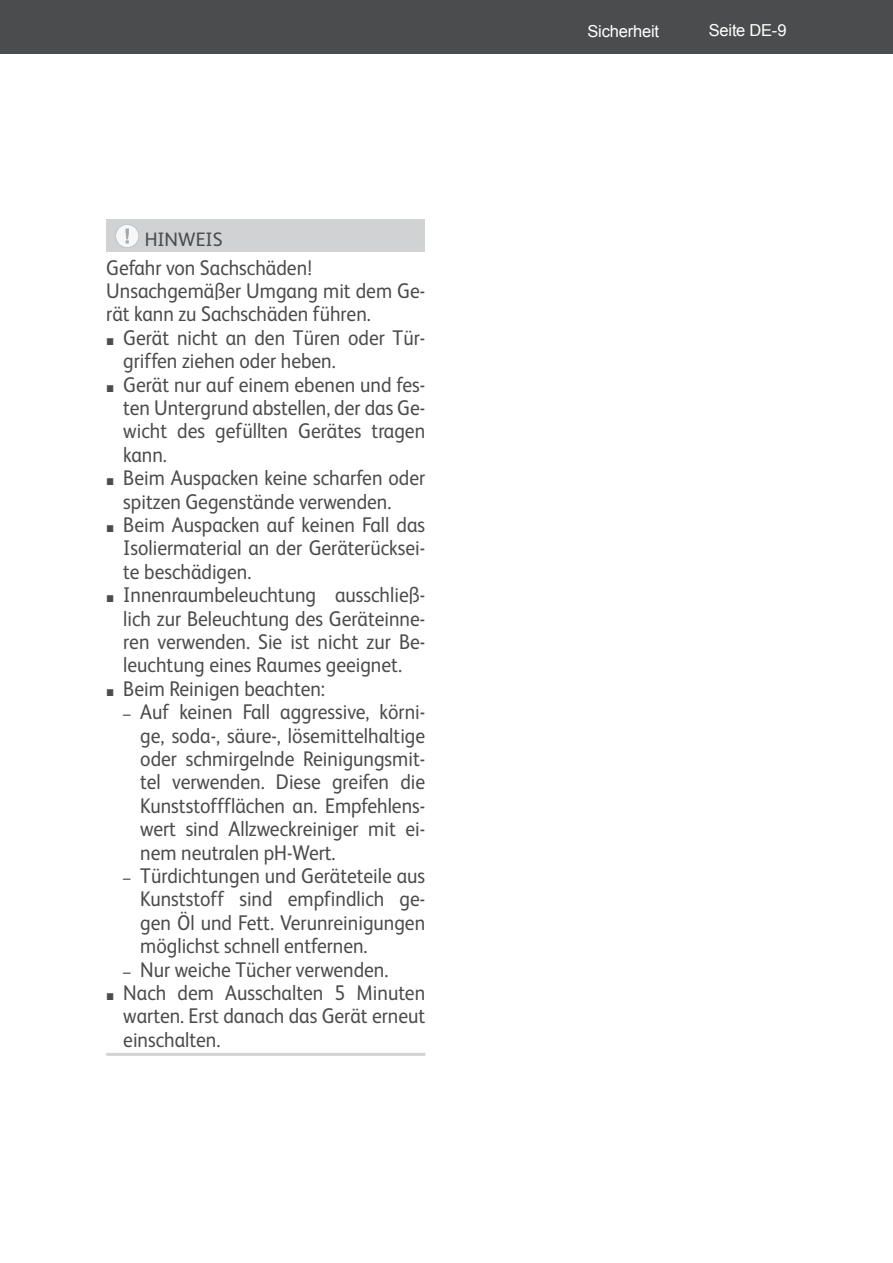
<style>
.page{position:relative;width:893px;height:1263px;background:#fff}
.page>*{position:absolute;margin:0;border:0;box-sizing:border-box;transform-origin:0 0}
.t1{font:21.3px/23.4px "FS Albert";color:#4b4c4d;text-align:justify;scale:.92 1}
.t2{font:19.5px "FS Albert";letter-spacing:-.005em;color:#4b4c4d}
.t3{font:16.5px "Arial";letter-spacing:-.015em;color:#fff}
.s1{font-family:"Arial";font-size:14.7px}
</style>
<div class="page">
<div style="left:106px;top:219px;width:319px;height:33px;background:#d1d2d4"></div>
<hr style="left:106px;top:1053px;width:319px;height:3px;background:#d1d2d4">
<svg style="left:116px;top:224px;width:23px;height:24px"></svg>
<div style="left:0;top:0;width:893px;height:54px;background:#4b4c4d"></div>
<p class="t2" style="left:145px;top:232px;width:79px">HINWEIS</p>
<p class="t1" style="left:106px;top:257px;width:348px;text-align:left">Gefahr von Sachschäden!<br>Unsachgemäßer Umgang mit dem Ge&shy;rät kann zu Sachschäden führen.</p>
<p class="t1" style="left:123px;top:328px;width:330px;text-indent:-17px"><span class="s1">■</span> Gerät nicht an den Türen oder Tür&shy;griffen ziehen oder heben.</p>
<p class="t1" style="left:123px;top:374px;width:330px;text-indent:-17px"><span class="s1">■</span> Gerät nur auf einem ebenen und fes&shy;ten Untergrund abstellen, der das Ge&shy;wicht des gefüllten Gerätes tragen kann.</p>
<p class="t1" style="left:123px;top:468px;width:330px;text-indent:-17px"><span class="s1">■</span> Beim Auspacken keine scharfen oder spitzen Gegenstände verwenden.</p>
<p class="t1" style="left:123px;top:515px;width:330px;text-indent:-17px"><span class="s1">■</span> Beim Auspacken auf keinen Fall das Isoliermaterial an der Geräterücksei&shy;te beschädigen.</p>
<p class="t1" style="left:123px;top:585px;width:330px;text-indent:-17px"><span class="s1">■</span> Innenraumbeleuchtung ausschließ&shy;lich zur Beleuchtung des Geräteinne&shy;ren verwenden. Sie ist nicht zur Be&shy;leuchtung eines Raumes geeignet.</p>
<p class="t1" style="left:106px;top:679px;width:239px"><span class="s1">■</span> Beim Reinigen beachten:</p>
<p class="t1" style="left:140px;top:702px;width:311px;text-indent:-17px"><span class="s1">–</span> Auf keinen Fall aggressive, körni&shy;ge, soda-, säure-, lösemittelhaltige oder schmirgelnde Reinigungsmit&shy;tel verwenden. Diese greifen die Kunststoffflächen an. Empfehlens&shy;wert sind Allzweckreiniger mit ei&shy;nem neutralen pH-Wert.</p>
<p class="t1" style="left:140px;top:866px;width:311px;text-indent:-17px"><span class="s1">–</span> Türdichtungen und Geräteteile aus Kunststoff sind empfindlich ge&shy;gen Öl und Fett. Verunreinigungen möglichst schnell entfernen.</p>
<p class="t1" style="left:123px;top:959px;width:290px"><span class="s1">–</span> Nur weiche Tü cher verwenden.</p>
<p class="t1" style="left:123px;top:983px;width:330px;text-indent:-17px"><span class="s1">■</span> Nach dem Ausschalten 5 Minuten warten. Erst danach das Gerät erneut einschalten.</p>
<p class="t3" style="left:587px;top:22px;width:73px">Sicherheit</p>
<p class="t3" style="left:709px;top:22px;width:79px">Seite DE-9</p>
</div>
